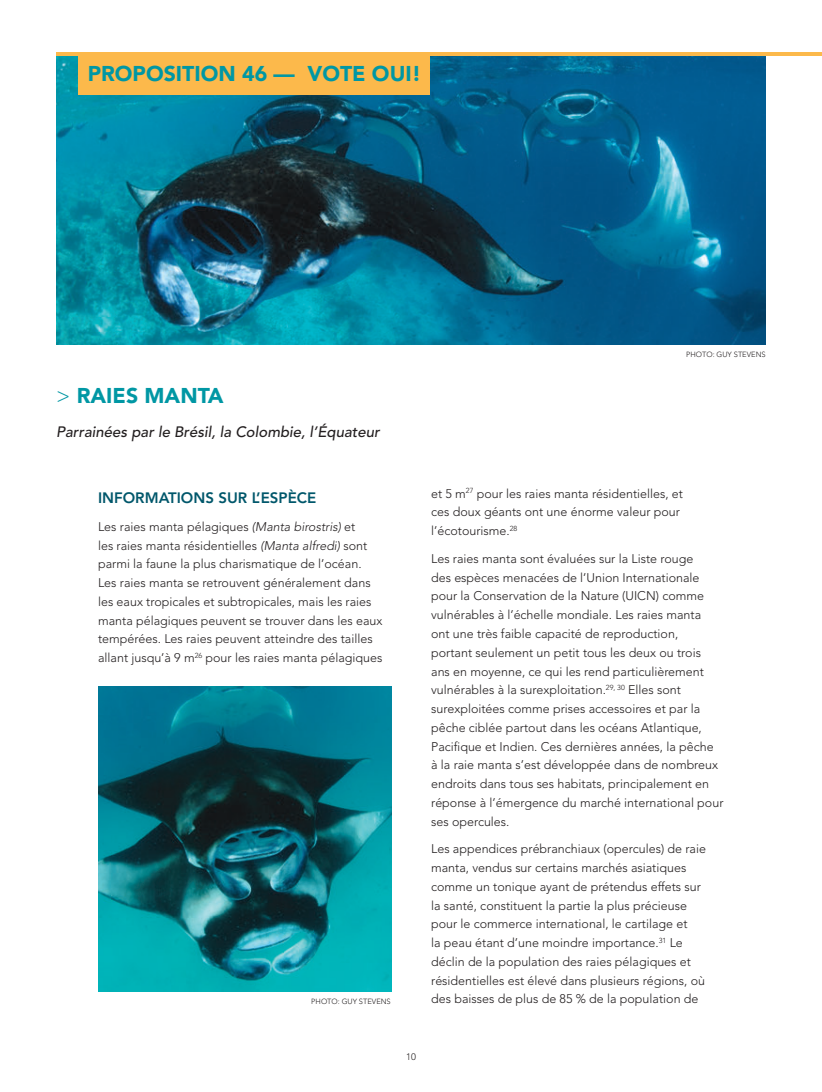
<style>
.page{position:relative;width:822px;height:1092px;background:#fff}
.page>*{position:absolute;margin:0;border:0;box-sizing:border-box;transform-origin:0 0}
.t1{font:900 21.25px "Avenir";color:#0097a4}
.t2{font:italic 500 15px "Avenir";color:#231f20}
.t3{font:800 15px "Avenir";color:#00576b}
.t4{font:300 12.5px/18.8px "Avenir";color:#231f20}
.t5{font:300 9.38px "Avenir";color:#231f20}
.t6{font:300 7.5px "Avenir";color:#231f20}
.s1{font-weight:300}
.s2{font-style:italic}
</style>
<div class="page">
<img style="left:56px;top:56px;width:709px;height:288px">
<hr style="left:56px;top:52px;width:765px;height:4px;background:#fcb94b">
<img style="left:98px;top:686px;width:293px;height:305px">
<div style="left:79px;top:56px;width:351px;height:39px;background:#fcb94b"></div>
<h1 class="t1" style="left:88px;top:65px;width:335px">PROPOSITION 46 — VOTE OUI!</h1>
<h1 class="t1" style="left:56px;top:387px;width:169px"><span class="s1">&gt;</span> RAIES MANTA</h1>
<p class="t2" style="left:56px;top:425px;width:325px">Parrainées par le Brésil, la Colombie, l’Équateur</p>
<p class="t6" style="left:686px;top:351px;width:81px">PHOTO: GUY STEVENS</p>
<p class="t3" style="left:98px;top:491px;width:220px">INFORMATIONS SUR L’ESPÈCE</p>
<p class="t4" style="left:98px;top:518px;width:286px">Les raies manta pélagiques <span class="s2">(Manta birostris)</span> et<br>les raies manta résidentielles <span class="s2">(Manta alfredi)</span> sont parmi la faune la plus charismatique de l’océan.<br>Les raies manta se retrouvent généralement dans les eaux tropicales et subtropicales, mais les raies manta pélagiques peuvent se trouver dans les eaux tempérées. Les raies peuvent atteindre des tailles allant jusqu’à 9 m<sup>26</sup> pour les raies manta pélagiques</p>
<p class="t6" style="left:311px;top:998px;width:81px">PHOTO: GUY STEVENS</p>
<p class="t4" style="left:431px;top:485px;width:253px">et 5 m<sup>27</sup> pour les raies manta résidentielles, et ces doux géants ont une énorme valeur pour l’écotourisme.<sup>28</sup></p>
<p class="t4" style="left:431px;top:550px;width:294px">Les raies manta sont évaluées sur la Liste rouge<br>des espèces menacées de l’Union Internationale pour la Conservation de la Nature (UICN) comme vulnérables à l’échelle mondiale. Les raies manta<br>ont une très faible capacité de reproduction,<br>portant seulement un petit tous les deux ou trois<br>ans en moyenne, ce qui les rend particulièrement vulnérables à la surexploitation.<sup>29,</sup> <sup>30</sup> Elles sont surexploitées comme prises accessoires et par la pêche ciblée partout dans les océans Atlantique, Pacifique et Indien. Ces dernières années, la pêche<br>à la raie manta s’est développée dans de nombreux endroits dans tous ses habitats, principalement en réponse à l’émergence du marché international pour ses opercules.</p>
<p class="t4" style="left:431px;top:840px;width:276px">Les appendices prébranchiaux (opercules) de raie manta, vendus sur certains marchés asiatiques comme un tonique ayant de prétendus effets sur la santé, constituent la partie la plus précieuse pour le commerce international, le cartilage et<br>la peau étant d’une moindre importance.<sup>31</sup> Le déclin de la population des raies pélagiques et résidentielles est élevé dans plusieurs régions, où des baisses de plus de 85 % de la population de</p>
<p class="t5" style="left:406px;top:1052px;width:11px">10</p>
</div>
